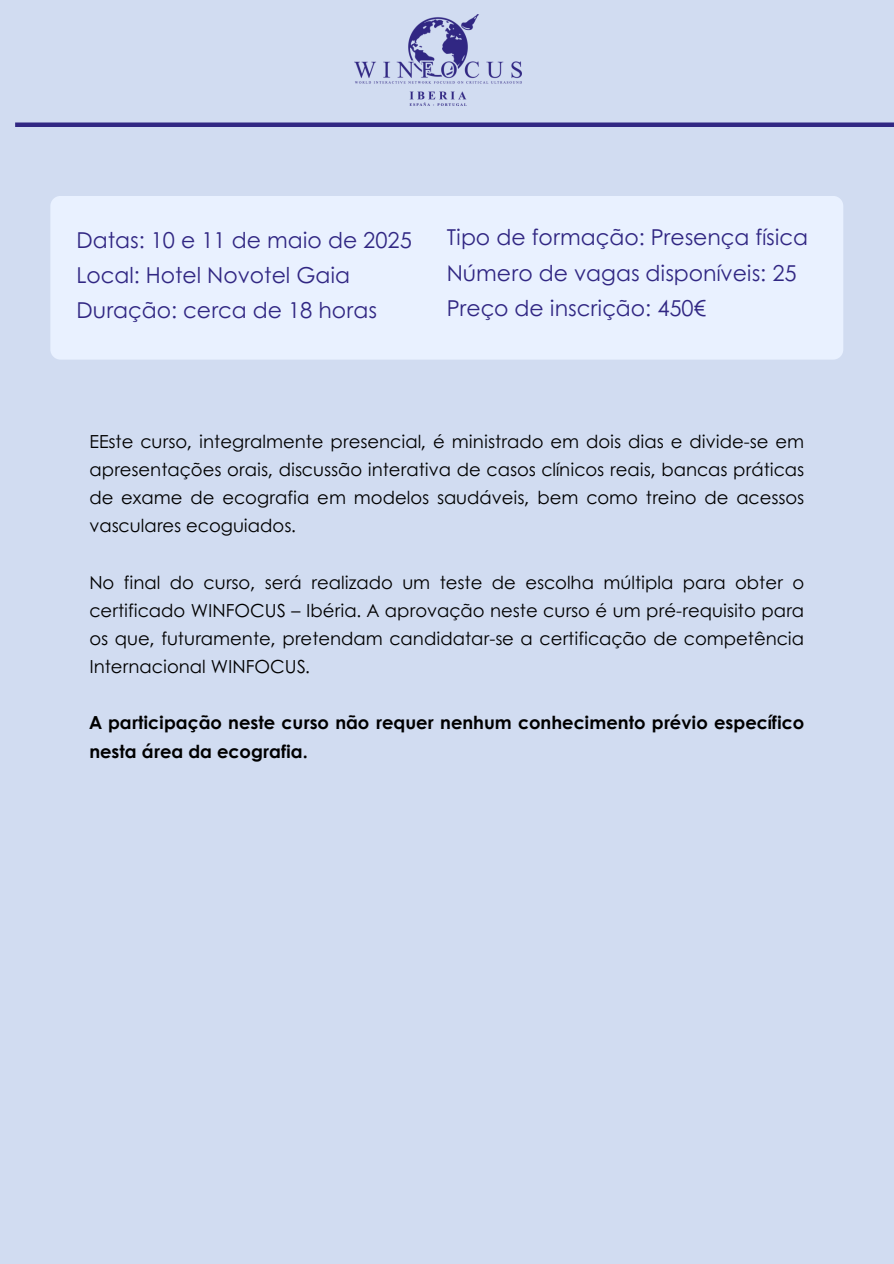
<style>
.page{position:relative;width:894px;height:1264px;background:#fff}
.page>*{position:absolute;margin:0;border:0;box-sizing:border-box;transform-origin:0 0}
.t1{font:21.9px/34.8px "Century Gothic";color:#312783}
.t2{font:18px/28.2px "Century Gothic";color:#000;text-align:justify}
.t3{font:700 18px/28.2px "Century Gothic";color:#000}
</style>
<div class="page">
<div style="left:0;top:0;width:893px;height:1263px;background:#d1dcf1"></div>
<img style="left:354px;top:14px;width:167px;height:91px">
<div style="left:15px;top:122px;width:878px;height:5px;background:#312783"></div>
<div style="left:50px;top:196px;width:793px;height:163px;background:#e9f1ff;border-radius:10px"></div>
<h1 class="t1" style="left:76px;top:222px;width:337px">Datas: 10 e 11 de maio de 2025<br>Local: Hotel Novotel Gaia<br>Duração: cerca de 18 horas</h1>
<p class="t1" style="left:446px;top:218px;width:363px;line-height:35.4px">Tipo de formação: Presença física<br>Número de vagas disponíveis: 25<br>Preço de inscrição: 450€</p>
<p class="t2" style="left:89px;top:426px;width:716px">EEste curso, integralmente presencial, é ministrado em dois dias e divide-se em apresentações orais, discussão interativa de casos clínicos reais, bancas práticas de exame de ecografia em modelos saudáveis, bem como treino de acessos vasculares ecoguiados.</p>
<p class="t2" style="left:89px;top:567px;width:716px">No final do curso, será realizado um teste de escolha múltipla para obter o certificado WINFOCUS – Ibéria. A aprovação neste curso é um pré-requisito para os que, futuramente, pretendam candidatar-se a certificação de competência Internacional WINFOCUS.</p>
<h1 class="t3" style="left:89px;top:708px;width:716px">A participação neste curso não requer nenhum conhecimento prévio específico nesta área da ecografia.</h1>
</div>
